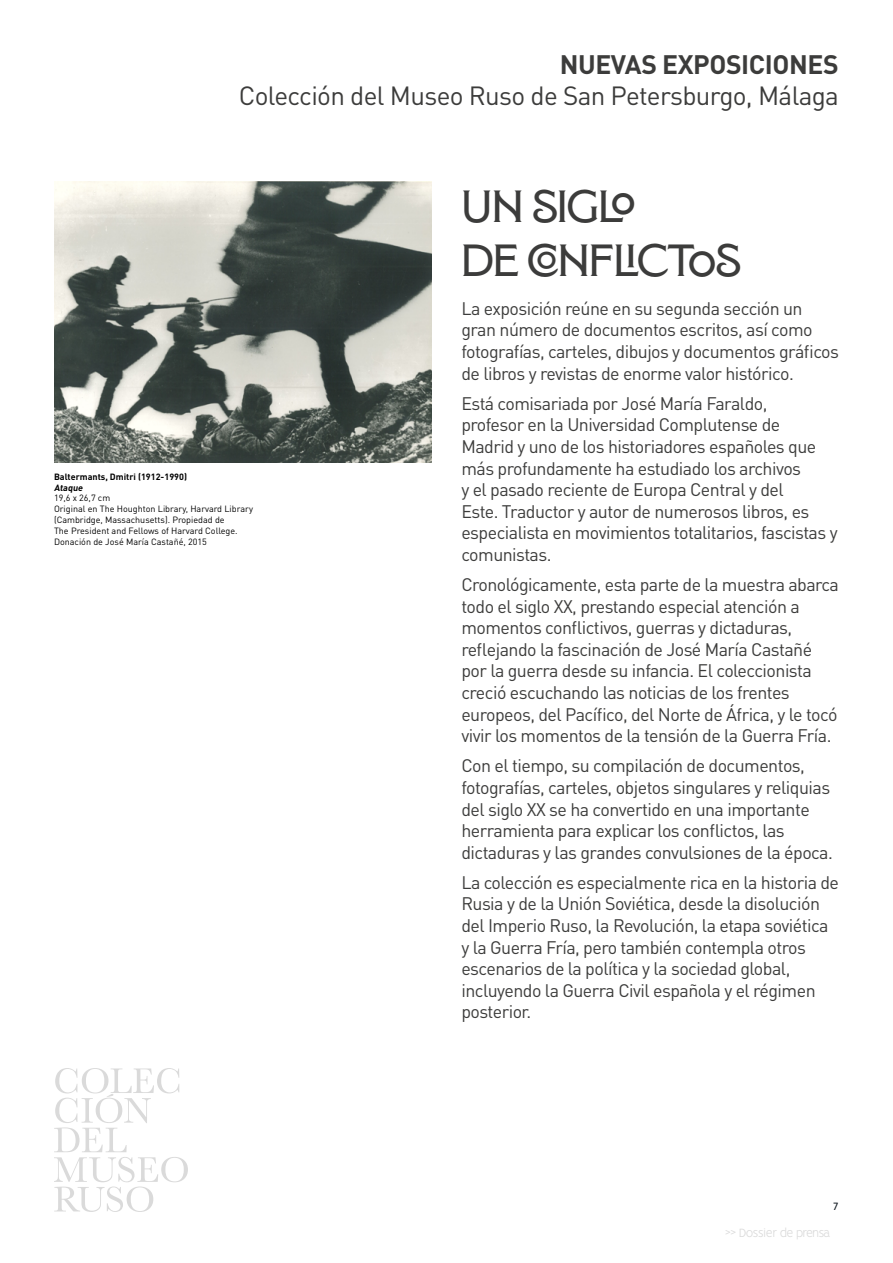
<style>
.page{position:relative;width:893px;height:1263px;background:#fff}
.page>*{position:absolute;margin:0;border:0;box-sizing:border-box;transform-origin:0 0}
.t1{font:600 45px/54px "Montecatini Pro Ampio";color:#3c3c3b}
.t2{font:700 26.4px "DIN Pro";letter-spacing:-.015em;color:#3c3c3b}
.t3{font:26.1px "DIN Pro";letter-spacing:-.025em;color:#3c3c3b}
.t4{font:18px/21.6px "DIN Pro";letter-spacing:-.03em;color:#3c3c3b}
.t5{font:300 13.5px "Vision";letter-spacing:-.06em;color:#dadada}
.t6{font:12px "Vision";color:#0f1820}
.t7{font:9px/10.8px "DIN Pro";color:#000}
.t8{font:700 9px/10.8px "DIN Pro";color:#000}
</style>
<div class="page">
<svg style="left:54px;top:1068px;width:134px;height:144px"></svg>
<img style="left:54px;top:182px;width:378px;height:280px">
<h2 class="t2" style="left:560px;top:47px;width:281px">NUEVAS EXPOSICIONES</h2>
<h3 class="t3" style="left:239px;top:78px;width:602px">Colección del Museo Ruso de San Petersburgo, Málaga</h3>
<p class="t8" style="left:54px;top:471px;width:135px">Baltermants, Dmitri (1912-1990)<br>Ataque</p>
<p class="t7" style="left:54px;top:492px;width:201px">19,6 x 26,7 cm<br>Original en The Houghton Library, Harvard Library (Cambridge, Massachusetts). Propiedad de<br>The President and Fellows of Harvard College.<br>Donación de José María Castañé, 2015</p>
<h1 class="t1" style="left:461px;top:180px;width:281px">UN SIGLO<br>DE COnFLICTOS</h1>
<p class="t4" style="left:461px;top:297px;width:379px">La exposición reúne en su segunda sección un gran número de documentos escritos, así como fotografías, carteles, dibujos y documentos gráficos de libros y revistas de enorme valor histórico.</p>
<p class="t4" style="left:461px;top:392px;width:378px">Está comisariada por José María Faraldo,<br>profesor en la Universidad Complutense de<br>Madrid y uno de los historiadores españoles que más profundamente ha estudiado los archivos<br>y el pasado reciente de Europa Central y del<br>Este. Traductor y autor de numerosos libros, es especialista en movimientos totalitarios, fascistas y comunistas.</p>
<p class="t4" style="left:461px;top:573px;width:379px">Cronológicamente, esta parte de la muestra abarca todo el siglo XX, prestando especial atención a momentos conflictivos, guerras y dictaduras, reflejando la fascinación de José María Castañé por la guerra desde su infancia. El coleccionista creció escuchando las noticias de los frentes europeos, del Pacífico, del Norte de África, y le tocó vivir los momentos de la tensión de la Guerra Fría.</p>
<p class="t4" style="left:461px;top:754px;width:373px">Con el tiempo, su compilación de documentos, fotografías, carteles, objetos singulares y reliquias del siglo XX se ha convertido en una importante herramienta para explicar los conflictos, las dictaduras y las grandes convulsiones de la época.</p>
<p class="t4" style="left:461px;top:871px;width:379px">La colección es especialmente rica en la historia de Rusia y de la Unión Soviética, desde la disolución del Imperio Ruso, la Revolución, la etapa soviética y la Guerra Fría, pero también contempla otros escenarios de la política y la sociedad global, incluyendo la Guerra Civil española y el régimen posterior.</p>
<p class="t6" style="left:833px;top:1199px;width:8px">7</p>
<p class="t5" style="left:725px;top:1225px;width:107px">&gt;&gt; Dossier de prensa</p>
</div>
